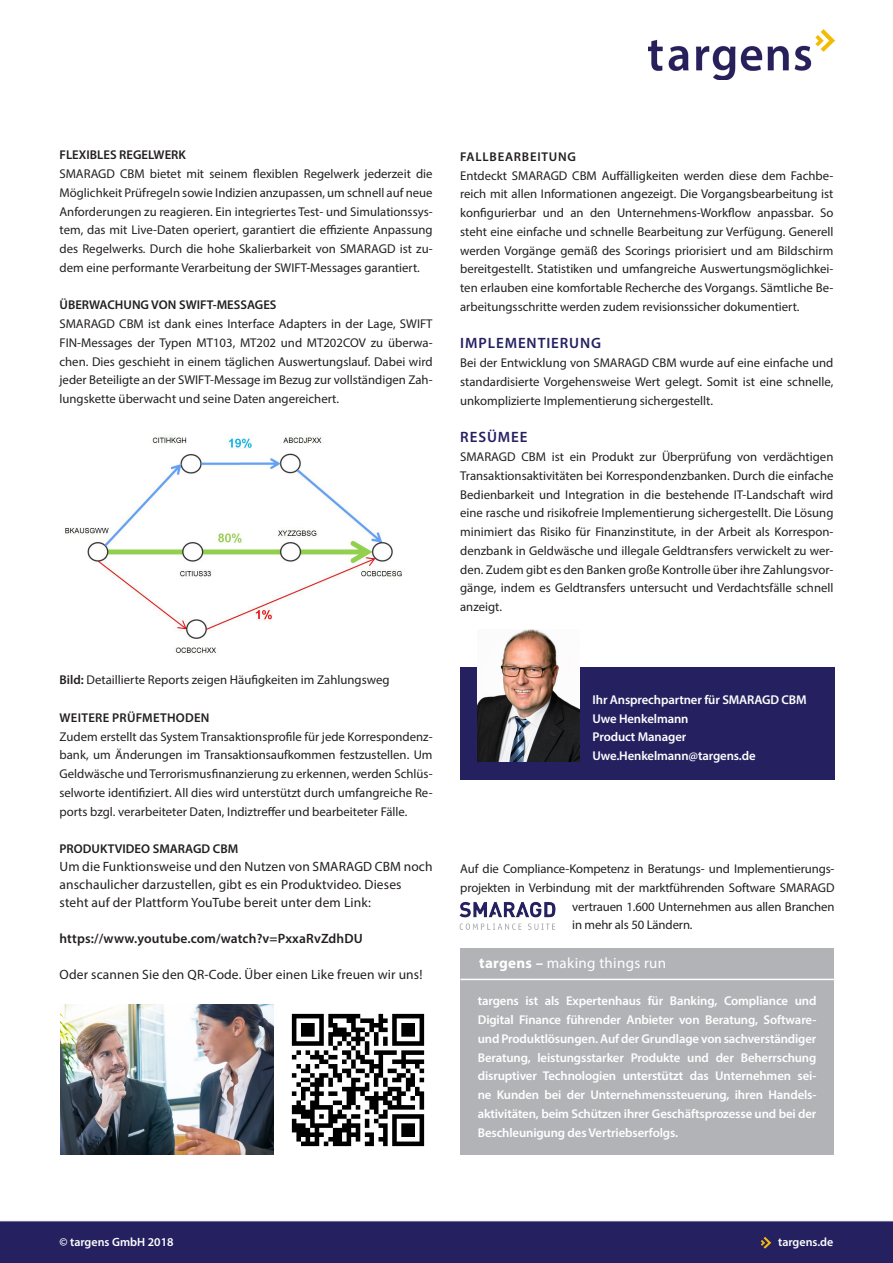
<style>
.page{position:relative;width:893px;height:1263px;background:#fff}
.page>*{position:absolute;margin:0;border:0;box-sizing:border-box;transform-origin:0 0}
.t1{font:15px "Myriad Pro";letter-spacing:.02em;color:#fff}
.Überschriften_Fließt{font:600 15px "Myriad Pro";letter-spacing:.06em;color:#252161}
.Fließtext____Produkt{font:13.5px "Myriad Pro";letter-spacing:.01em;color:#231f20}
.Fließtext____Produkt-2{font:600 13.5px "Myriad Pro";letter-spacing:.01em;color:#231f20}
.Fließtext____Produkt-3{font:12.75px/18.8px "Myriad Pro";color:#231f20;text-align:justify}
.t2{font:600 12.75px/18.8px "Myriad Pro";letter-spacing:-.01em;color:#fff}
.Fließtext____Produkt-4{font:600 12.75px "Myriad Pro";color:#231f20}
.Fließtext____Produkt-5{font:600 12.75px "Myriad Pro";letter-spacing:.02em;color:#231f20}
.Überschriften_Fließt-2{font:600 12.75px "Myriad Pro";letter-spacing:.06em;color:#231f20}
.t3{font:600 12px "Myriad Pro";color:#fff}
.s1{font-weight:600}
.s2{font-weight:700}
</style>
<div class="page">
<img style="left:648px;top:30px;width:186px;height:50px">
<div style="left:0;top:1220px;width:893px;height:43px;background:#252161"></div>
<div style="left:460px;top:949px;width:373px;height:206px;background:#b2b3b7"></div>
<div style="left:460px;top:667px;width:375px;height:113px;background:#252161"></div>
<img style="left:478px;top:630px;width:102px;height:131px">
<img style="left:460px;top:902px;width:95px;height:28px">
<hr style="left:460px;top:979px;width:374px;height:1px;background:#fff">
<img style="left:65px;top:435px;width:337px;height:218px">
<img style="left:61px;top:1004px;width:212px;height:151px">
<img style="left:291px;top:1013px;width:134px;height:134px">
<p class="Fließtext____Produkt-4" style="left:60px;top:147px;width:128px">FLEXIBLES REGELWERK</p>
<p class="Fließtext____Produkt-3" style="left:60px;top:164px;width:375px">SMARAGD CBM bietet mit seinem flexiblen Regelwerk jederzeit die Möglichkeit Prüfregeln sowie Indizien anzupassen, um schnell auf neue Anforderungen zu reagieren. Ein integriertes Test- und Simulationssys&shy;tem, das mit Live-Daten operiert, garantiert die effiziente Anpassung des Regelwerks. Durch die hohe Skalierbarkeit von SMARAGD ist zu&shy;dem eine performante Verarbeitung der SWIFT-Messages garantiert.</p>
<p class="Fließtext____Produkt-4" style="left:60px;top:297px;width:219px">ÜBERWACHUNG VON SWIFT-MESSAGES</p>
<p class="Fließtext____Produkt-3" style="left:60px;top:314px;width:375px">SMARAGD CBM ist dank eines Interface Adapters in der Lage, SWIFT FIN-Messages der Typen MT103, MT202 und MT202COV zu überwa&shy;chen. Dies geschieht in einem täglichen Auswertungslauf. Dabei wird jeder Beteiligte an der SWIFT-Message im Bezug zur vollständigen Zah&shy;lungskette überwacht und seine Daten angereichert.</p>
<p class="Fließtext____Produkt-3" style="left:60px;top:670px;width:332px"><span class="s1">Bild:</span> Detaillierte Reports zeigen Häufigkeiten im Zahlungsweg</p>
<p class="Fließtext____Produkt-5" style="left:60px;top:709px;width:151px">WEITERE PRÜFMETHODEN</p>
<p class="Fließtext____Produkt-3" style="left:60px;top:727px;width:375px">Zudem erstellt das System Transaktionsprofile für jede Korrespondenz&shy;bank, um Änderungen im Transaktionsaufkommen festzustellen. Um Geldwäsche und Terrorismusfinanzierung zu erkennen, werden Schlüs&shy;selworte identifiziert. All dies wird unterstützt durch umfangreiche Re&shy;ports bzgl. verarbeiteter Daten, Indiztreffer und bearbeiteter Fälle.</p>
<p class="Fließtext____Produkt-4" style="left:60px;top:841px;width:180px">PRODUKTVIDEO SMARAGD CBM</p>
<p class="Fließtext____Produkt" style="left:60px;top:858px;width:375px">Um die Funktionsweise und den Nutzen von SMARAGD CBM noch</p>
<p class="Fließtext____Produkt" style="left:60px;top:876px;width:344px">anschaulicher darzustellen, gibt es ein Produktvideo. Dieses</p>
<p class="Fließtext____Produkt" style="left:60px;top:894px;width:313px">steht auf der Plattform YouTube bereit unter dem Link:</p>
<p class="Fließtext____Produkt-2" style="left:60px;top:930px;width:305px">https://www.youtube.com/watch?v=PxxaRvZdhDU</p>
<p class="Fließtext____Produkt" style="left:60px;top:966px;width:364px">Oder scannen Sie den QR-Code. Über einen Like freuen wir uns!</p>
<p class="Überschriften_Fließt-2" style="left:460px;top:149px;width:117px">FALLBEARBEITUNG</p>
<p class="Fließtext____Produkt-3" style="left:460px;top:166px;width:375px">Entdeckt SMARAGD CBM Auffälligkeiten werden diese dem Fachbe&shy;reich mit allen Informationen angezeigt. Die Vorgangsbearbeitung ist konfigurierbar und an den Unternehmens-Workflow anpassbar. So steht eine einfache und schnelle Bearbeitung zur Verfügung. Generell werden Vorgänge gemäß des Scorings priorisiert und am Bildschirm bereitgestellt. Statistiken und umfangreiche Auswertungsmöglichkei&shy;ten erlauben eine komfortable Recherche des Vorgangs. Sämtliche Be&shy;arbeitungsschritte werden zudem revisionssicher dokumentiert.</p>
<p class="Überschriften_Fließt" style="left:460px;top:334px;width:142px">IMPLEMENTIERUNG</p>
<p class="Fließtext____Produkt-3" style="left:460px;top:353px;width:375px">Bei der Entwicklung von SMARAGD CBM wurde auf eine einfache und standardisierte Vorgehensweise Wert gelegt. Somit ist eine schnelle, unkomplizierte Implementierung sichergestellt.</p>
<p class="Überschriften_Fließt" style="left:460px;top:428px;width:69px">RESÜMEE</p>
<p class="Fließtext____Produkt-3" style="left:460px;top:447px;width:375px">SMARAGD CBM ist ein Produkt zur Überprüfung von verdächtigen Transaktionsaktivitäten bei Korrespondenzbanken. Durch die einfache Bedienbarkeit und Integration in die bestehende IT-Landschaft wird eine rasche und risikofreie Implementierung sichergestellt. Die Lösung minimiert das Risiko für Finanzinstitute, in der Arbeit als Korrespon&shy;denzbank in Geldwäsche und illegale Geldtransfers verwickelt zu wer&shy;den. Zudem gibt es den Banken große Kontrolle über ihre Zahlungsvor&shy;gänge, indem es Geldtransfers untersucht und Verdachtsfälle schnell anzeigt.</p>
<p class="t2" style="left:593px;top:690px;width:216px">Ihr Ansprechpartner für SMARAGD CBM<br>Uwe Henkelmann</p>
<p class="t2" style="left:593px;top:727px;width:95px">Product Manager</p>
<p class="t2" style="left:593px;top:746px;width:165px">Uwe.Henkelmann@targens.de</p>
<p class="Fließtext____Produkt-3" style="left:460px;top:859px;width:376px">Auf die Compliance-Kompetenz in Beratungs- und Implementierungs-</p>
<p class="Fließtext____Produkt-3" style="left:460px;top:878px;width:376px">projekten in Verbindung mit der marktführenden Software SMARAGD</p>
<p class="Fließtext____Produkt-3" style="left:572px;top:897px;width:264px">vertrauen 1.600 Unternehmen aus allen Branchen</p>
<p class="Fließtext____Produkt-3" style="left:572px;top:915px;width:122px">in mehr als 50 Ländern.</p>
<p class="t1" style="left:479px;top:954px;width:188px"><span class="s2">targens –</span> making things run</p>
<p class="t2" style="left:478px;top:991px;width:340px;text-align:justify">targens ist als Expertenhaus für Banking, Compliance und Digital Finance führender Anbieter von Beratung, Software&shy;und Produktlösungen. Auf der Grundlage von sachverständiger Beratung, leistungsstarker Produkte und der Beherrschung disruptiver Technologien unterstützt das Unternehmen sei&shy;ne Kunden bei der Unternehmenssteuerung, ihren Handels&shy;aktivitäten, beim Schützen ihrer Geschäftsprozesse und bei der Beschleunigung des Vertriebserfolgs.</p>
<p class="t3" style="left:60px;top:1234px;width:116px">© targens GmbH 2018</p>
<p class="t3" style="left:778px;top:1234px;width:57px">targens.de</p>
</div>
